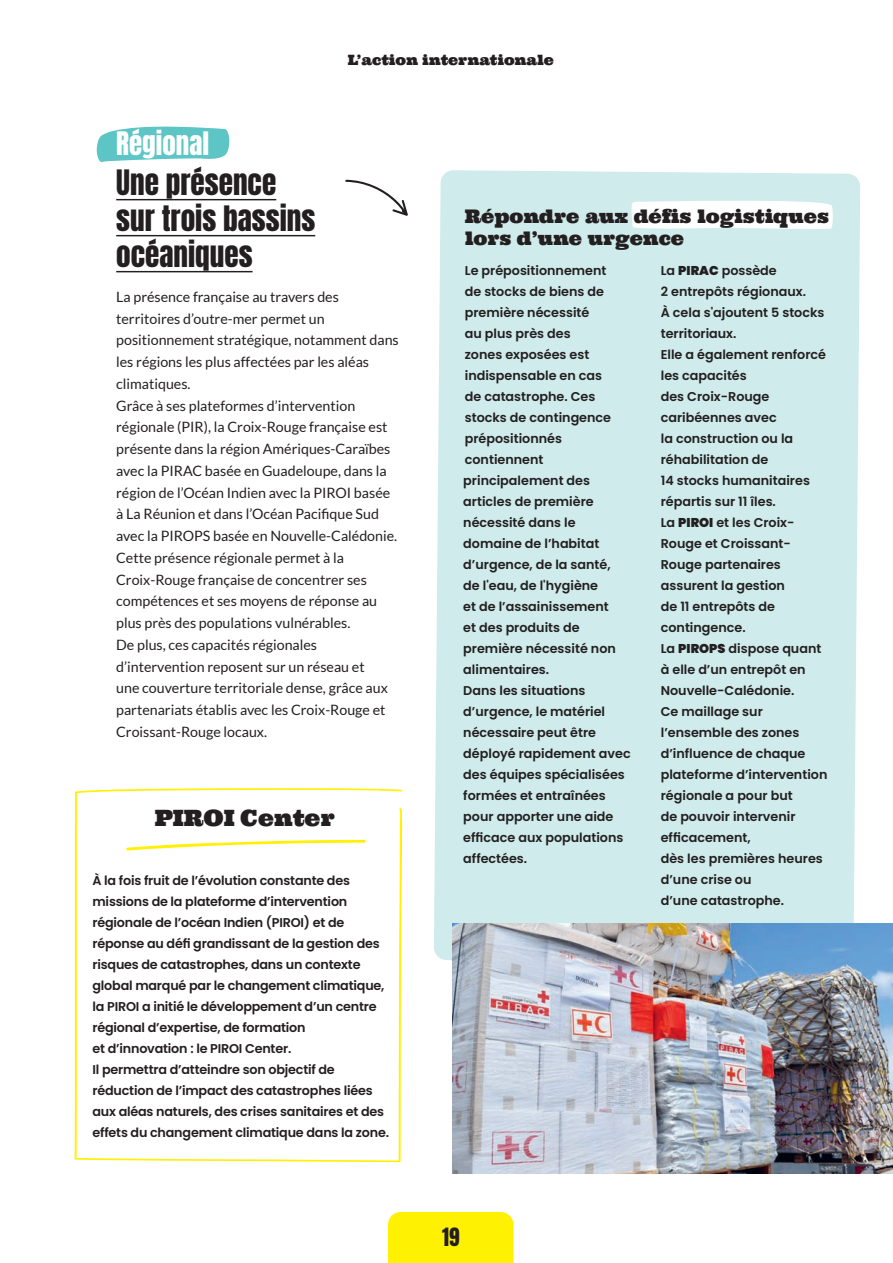
<style>
.page{position:relative;width:893px;height:1263px;background:#fff}
.page>*{position:absolute;margin:0;border:0;box-sizing:border-box;transform-origin:0 0}
.TITRE_2{font:29.25px/36px "Anton";color:#231f20}
.TITRE_2-2{font:27px "Anton";color:#fff}
.TITRE_ENCADRÉ{font:22.5px "Ultra";color:#231f20}
.t1{font:21px "Anton";color:#231f20}
.TITRE_FOCUS{font:18.75px/22.5px "Ultra";color:#231f20}
.TEXTE{font:14.25px/21.8px "Lato";color:#231f20}
.t2{font:14.25px "Ultra";color:#231f20}
.TEXTE_FOCUS_ENCADRÉ{font:600 12.75px/21px "Poppins";color:#231f20}
.s1{font-weight:900}
</style>
<div class="page">
<div style="left:434px;top:170px;width:426px;height:790px;background:#cfebeb"></div>
<svg style="left:631px;top:198px;width:202px;height:32px"></svg>
<svg style="left:96px;top:126px;width:133px;height:36px;background:#76cece"></svg>
<hr style="left:116px;top:199px;width:160px;height:1px;background:#231f20">
<hr style="left:116px;top:235px;width:199px;height:1px;background:#231f20">
<hr style="left:116px;top:271px;width:137px;height:1px;background:#231f20">
<img style="left:452px;top:924px;width:441px;height:249px">
<svg style="left:345px;top:180px;width:63px;height:36px"></svg>
<svg style="left:75px;top:788px;width:328px;height:374px"></svg>
<svg style="left:125px;top:839px;width:242px;height:12px"></svg>
<div style="left:388px;top:1212px;width:125px;height:51px;background:#fff101"></div>
<p class="t2" style="left:348px;top:51px;width:208px">L’action internationale</p>
<p class="TITRE_2-2" style="left:116px;top:130px;width:94px">Régional</p>
<p class="TITRE_2" style="left:116px;top:167px;width:201px">Une présence sur trois bassins océaniques</p>
<p class="TEXTE" style="left:116px;top:286px;width:284px">La présence française au travers des territoires d’outre-mer permet un positionnement stratégique, notamment dans les régions les plus affectées par les aléas climatiques.</p>
<p class="TEXTE" style="left:116px;top:394px;width:283px">Grâce à ses plateformes d’intervention régionale (PIR), la Croix-Rouge française est présente dans la région Amériques-Caraïbes avec la PIRAC basée en Guadeloupe, dans la région de l’Océan Indien avec la PIROI basée à La Réunion et dans l’Océan Pacifique Sud avec la PIROPS basée en Nouvelle-Calédonie.</p>
<p class="TEXTE" style="left:116px;top:547px;width:263px">Cette présence régionale permet à la Croix-Rouge française de concentrer ses compétences et ses moyens de réponse au plus près des populations vulnérables.</p>
<p class="TEXTE" style="left:116px;top:634px;width:273px">De plus, ces capacités régionales d’intervention reposent sur un réseau et une couverture territoriale dense, grâce aux partenariats établis avec les Croix-Rouge et Croissant-Rouge locaux.</p>
<p class="TITRE_ENCADRÉ" style="left:155px;top:803px;width:182px">PIROI Center</p>
<p class="TEXTE_FOCUS_ENCADRÉ" style="left:92px;top:870px;width:293px">À la fois fruit de l’évolution constante des missions de la plateforme d’intervention régionale de l’océan Indien (PIROI) et de réponse au défi grandissant de la gestion des risques de catastrophes, dans un contexte global marqué par le changement climatique, la PIROI a initié le développement d’un centre régional d’expertise, de formation<br>et d’innovation : le PIROI Center.</p>
<p class="TEXTE_FOCUS_ENCADRÉ" style="left:92px;top:1059px;width:298px">Il permettra d’atteindre son objectif de réduction de l’impact des catastrophes liées aux aléas naturels, des crises sanitaires et des effets du changement climatique dans la zone.</p>
<p class="TITRE_FOCUS" style="left:465px;top:204px;width:366px">Répondre aux défis logistiques lors d’une urgence</p>
<p class="TEXTE_FOCUS_ENCADRÉ" style="left:463px;top:260px;width:154px">Le prépositionnement de stocks de biens de première nécessité<br>au plus près des<br>zones exposées est indispensable en cas de catastrophe. Ces stocks de contingence prépositionnés contiennent principalement des articles de première nécessité dans le domaine de l’habitat d’urgence, de la santé, de l'eau, de l'hygiène<br>et de l’assainissement et des produits de première nécessité non alimentaires.</p>
<p class="TEXTE_FOCUS_ENCADRÉ" style="left:463px;top:680px;width:169px">Dans les situations d’urgence, le matériel nécessaire peut être déployé rapidement avec des équipes spécialisées formées et entraînées pour apporter une aide efficace aux populations affectées.</p>
<p class="TEXTE_FOCUS_ENCADRÉ" style="left:661px;top:260px;width:167px">La <span class="s1">PIRAC</span> possède<br>2 entrepôts régionaux.<br>À cela s'ajoutent 5 stocks territoriaux.<br>Elle a également renforcé les capacités<br>des Croix-Rouge caribéennes avec<br>la construction ou la réhabilitation de<br>14 stocks humanitaires répartis sur 11 îles.</p>
<p class="TEXTE_FOCUS_ENCADRÉ" style="left:661px;top:512px;width:135px">La <span class="s1">PIROI</span> et les Croix-<br>Rouge et Croissant-<br>Rouge partenaires assurent la gestion de 11 entrepôts de contingence.</p>
<p class="TEXTE_FOCUS_ENCADRÉ" style="left:661px;top:638px;width:162px">La <span class="s1">PIROPS</span> dispose quant à elle d’un entrepôt en<br>Nouvelle-Calédonie.</p>
<p class="TEXTE_FOCUS_ENCADRÉ" style="left:661px;top:701px;width:168px">Ce maillage sur l’ensemble des zones d’influence de chaque plateforme d’intervention régionale a pour but<br>de pouvoir intervenir efficacement,<br>dès les premières heures d’une crise ou<br>d’une catastrophe.</p>
<h3 class="t1" style="left:442px;top:1226px;width:19px">19</h3>
</div>
